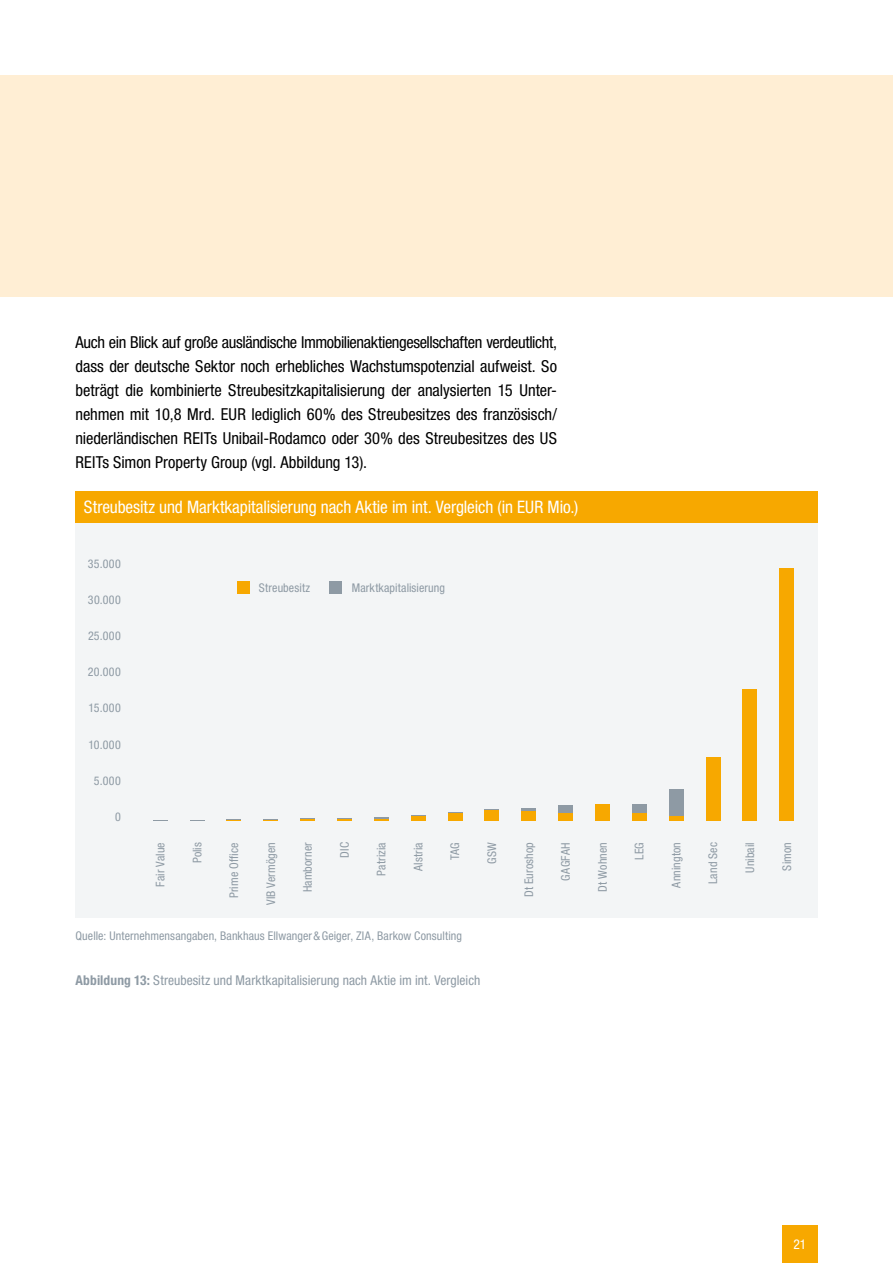
<style>
.page{position:relative;width:893px;height:1263px;background:#fff}
.page>*{position:absolute;margin:0;border:0;box-sizing:border-box;transform-origin:0 0}
.t1{font:condensed 17.25px "Helvetica Neue LT Pro";letter-spacing:-.005em;color:#fff}
.t2{font:condensed 16.5px/24px "Helvetica Neue LT Pro";letter-spacing:-.005em;color:#000;text-align:justify}
.t3{font:condensed 13.5px "Helvetica Neue LT Pro";letter-spacing:.005em;color:#8e9aa4}
.t4{font:condensed 13.5px "Helvetica Neue LT Pro";color:#fff}
.t5{font:condensed 12px "Helvetica Neue LT Pro";letter-spacing:.01em;color:#8e9aa4}
.s1{font-weight:700}
</style>
<div class="page">
<div style="left:0;top:75px;width:893px;height:222px;background:#ffeed4"></div>
<div style="left:782px;top:1226px;width:35px;height:37px;background:#f7a800"></div>
<div style="left:75px;top:523px;width:742px;height:395px;background:#f3f5f6"></div>
<div style="left:75px;top:491px;width:742px;height:32px;background:#f7a800"></div>
<div style="left:779px;top:568px;width:15px;height:253px;background:#f7a800"></div>
<div style="left:742px;top:689px;width:15px;height:132px;background:#f7a800"></div>
<div style="left:706px;top:758px;width:14px;height:63px;background:#f7a800"></div>
<div style="left:669px;top:816px;width:15px;height:5px;background:#f7a800"></div>
<div style="left:632px;top:813px;width:15px;height:8px;background:#f7a800"></div>
<div style="left:595px;top:804px;width:15px;height:17px;background:#f7a800"></div>
<div style="left:558px;top:813px;width:15px;height:8px;background:#f7a800"></div>
<div style="left:521px;top:810px;width:15px;height:11px;background:#f7a800"></div>
<div style="left:485px;top:809px;width:14px;height:12px;background:#f7a800"></div>
<div style="left:448px;top:813px;width:14px;height:8px;background:#f7a800"></div>
<div style="left:411px;top:816px;width:15px;height:5px;background:#f7a800"></div>
<div style="left:669px;top:790px;width:15px;height:26px;background:#8e9aa4"></div>
<div style="left:632px;top:804px;width:15px;height:9px;background:#8e9aa4"></div>
<div style="left:558px;top:805px;width:15px;height:8px;background:#8e9aa4"></div>
<svg style="left:521px;top:808px;width:15px;height:2px"></svg>
<svg style="left:485px;top:809px;width:14px;height:1px"></svg>
<svg style="left:448px;top:812px;width:14px;height:1px"></svg>
<svg style="left:411px;top:815px;width:15px;height:1px"></svg>
<svg style="left:374px;top:817px;width:15px;height:4px"></svg>
<svg style="left:337px;top:818px;width:15px;height:3px"></svg>
<svg style="left:300px;top:818px;width:15px;height:3px"></svg>
<svg style="left:263px;top:819px;width:15px;height:2px"></svg>
<svg style="left:227px;top:819px;width:14px;height:2px"></svg>
<svg style="left:190px;top:820px;width:14px;height:1px"></svg>
<svg style="left:153px;top:820px;width:15px;height:1px"></svg>
<div style="left:237px;top:581px;width:12px;height:13px;background:#f7a800"></div>
<div style="left:329px;top:581px;width:13px;height:13px;background:#8e9aa4"></div>
<p class="t2" style="left:75px;top:330px;width:483px">Auch ein Blick auf große ausländische Immobilienaktiengesellschaften verdeutlicht, dass der deutsche Sektor noch erhebliches Wachstumspotenzial aufweist. So beträgt die kombinierte Streubesitzkapitalisierung der analysierten 15 Unter&shy;nehmen mit 10,8 Mrd. EUR lediglich 60% des Streubesitzes des französisch/ niederländischen REITs Unibail-Rodamco oder 30% des Streubesitzes des US REITs Simon Property Group (vgl. Abbildung 13).</p>
<p class="t1" style="left:84px;top:497px;width:496px">Streubesitz und Marktkapitalisierung nach Aktie im int. Vergleich (in EUR Mio.)</p>
<p class="t5" style="left:88px;top:556px;width:34px">35.000</p>
<p class="t5" style="left:88px;top:592px;width:34px">30.000</p>
<p class="t5" style="left:88px;top:629px;width:34px">25.000</p>
<p class="t5" style="left:88px;top:665px;width:34px">20.000</p>
<p class="t5" style="left:89px;top:701px;width:34px">15.000</p>
<p class="t5" style="left:89px;top:737px;width:34px">10.000</p>
<p class="t5" style="left:94px;top:774px;width:28px">5.000</p>
<p class="t5" style="left:115px;top:810px;width:7px">0</p>
<p class="t5" style="left:259px;top:581px;width:53px">Streubesitz</p>
<p class="t5" style="left:352px;top:581px;width:95px">Marktkapitalisierung</p>
<p class="t5" style="left:153px;top:886px;width:46px;rotate:-90deg">Fair Value</p>
<p class="t5" style="left:190px;top:863px;width:23px;rotate:-90deg">Polis</p>
<p class="t5" style="left:227px;top:898px;width:58px;rotate:-90deg">Prime Office</p>
<p class="t5" style="left:264px;top:905px;width:65px;rotate:-90deg">VIB Vermögen</p>
<p class="t5" style="left:301px;top:892px;width:52px;rotate:-90deg">Hamborner</p>
<p class="t5" style="left:338px;top:858px;width:17px;rotate:-90deg">DIC</p>
<p class="t5" style="left:374px;top:876px;width:35px;rotate:-90deg">Patrizia</p>
<p class="t5" style="left:411px;top:871px;width:30px;rotate:-90deg">Alstria</p>
<p class="t5" style="left:448px;top:860px;width:19px;rotate:-90deg">TAG</p>
<p class="t5" style="left:485px;top:864px;width:23px;rotate:-90deg">GSW</p>
<p class="t5" style="left:522px;top:897px;width:57px;rotate:-90deg">Dt Euroshop</p>
<p class="t5" style="left:559px;top:880px;width:40px;rotate:-90deg">GAGFAH</p>
<p class="t5" style="left:596px;top:891px;width:51px;rotate:-90deg">Dt Wohnen</p>
<p class="t5" style="left:632px;top:860px;width:19px;rotate:-90deg">LEG</p>
<p class="t5" style="left:669px;top:888px;width:47px;rotate:-90deg">Annington</p>
<p class="t5" style="left:706px;top:884px;width:44px;rotate:-90deg">Land Sec</p>
<p class="t5" style="left:743px;top:873px;width:32px;rotate:-90deg">Unibail</p>
<p class="t5" style="left:780px;top:870px;width:30px;rotate:-90deg">Simon</p>
<p class="t5" style="left:75px;top:928px;width:388px">Quelle: Unternehmensangaben, Bankhaus Ellwanger&amp;Geiger, ZIA, Barkow Consulting</p>
<p class="t3" style="left:75px;top:973px;width:406px"><span class="s1">Abbildung 13:</span> Streubesitz und Marktkapitalisierung nach Aktie im int. Vergleich</p>
<p class="t4" style="left:793px;top:1236px;width:14px">21</p>
</div>
